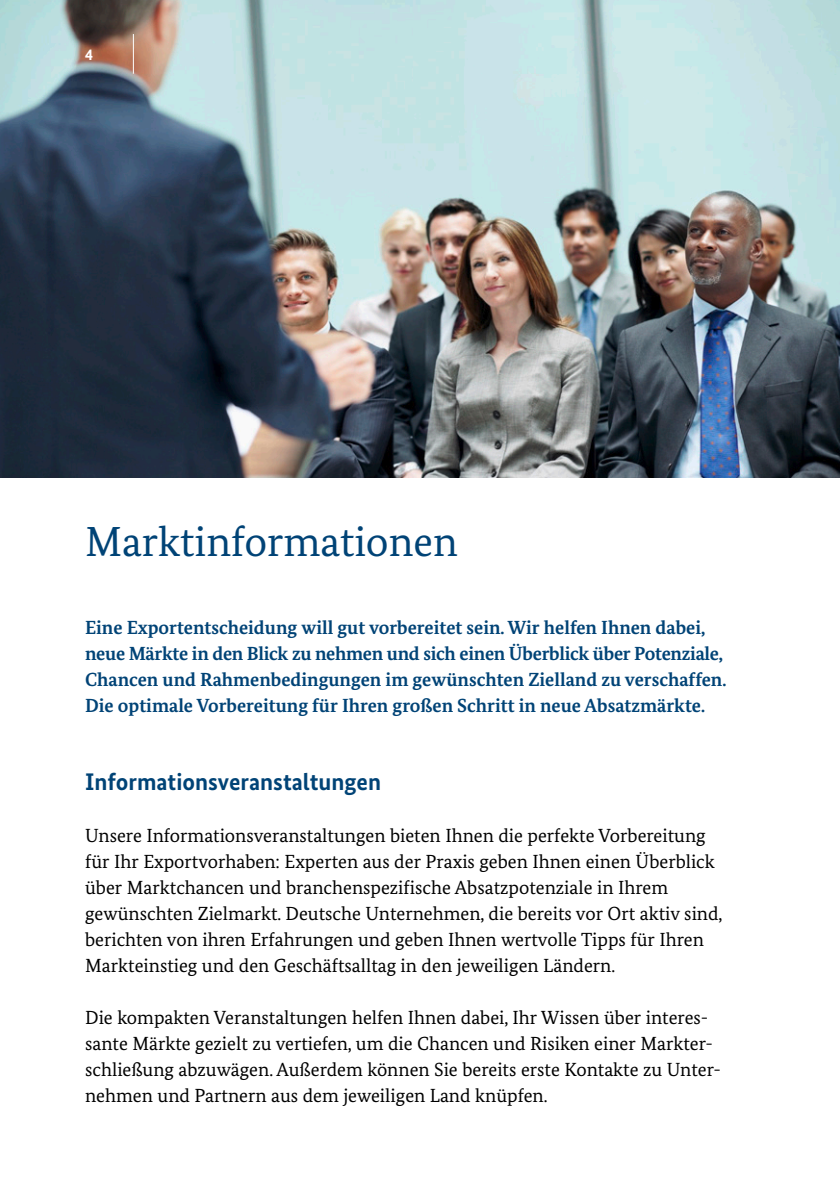
<style>
.page{position:relative;width:840px;height:1191px;background:#fff}
.page>*{position:absolute;margin:0;border:0;box-sizing:border-box;transform-origin:0 0}
.t1{font:42px "Bundes Serif";color:#004376}
.t2{font:700 24px "Bundes Sans";color:#004376}
.t3{font:19px/26px "Bundes Serif";color:#000}
.t4{font:700 19px/26px "Bundes Serif";color:#004376}
.t5{font:700 16px "Bundes Sans";color:#fff}
</style>
<div class="page">
<img style="left:0;top:0;width:839px;height:477px">
<hr style="left:133px;top:34px;width:1px;height:40px;background:#fff">
<p class="t5" style="left:85px;top:44px;width:9px">4</p>
<h2 class="t1" style="left:85px;top:515px;width:374px">Marktinformationen</h2>
<p class="t4" style="left:85px;top:614px;width:642px">Eine Exportentscheidung will gut vorbereitet sein. Wir helfen Ihnen dabei, neue Märkte in den Blick zu nehmen und sich einen Überblick über Potenziale, Chancen und Rahmenbedingungen im gewünschten Zielland zu verschaffen.<br>Die optimale Vorbereitung für Ihren großen Schritt in neue Absatzmärkte.</p>
<h3 class="t2" style="left:85px;top:767px;width:297px">Informationsveranstaltungen</h3>
<p class="t3" style="left:85px;top:822px;width:638px">Unsere Informationsveranstaltungen bieten Ihnen die perfekte Vorbereitung für Ihr Exportvorhaben: Experten aus der Praxis geben Ihnen einen Überblick über Marktchancen und branchenspezifische Absatzpotenziale in Ihrem gewünschten Zielmarkt. Deutsche Unternehmen, die bereits vor Ort aktiv sind, berichten von ihren Erfahrungen und geben Ihnen wertvolle Tipps für Ihren Markteinstieg und den Geschäftsalltag in den jeweiligen Ländern.</p>
<p class="t3" style="left:85px;top:1004px;width:637px">Die kompakten Veranstaltungen helfen Ihnen dabei, Ihr Wissen über interes&shy;sante Märkte gezielt zu vertiefen, um die Chancen und Risiken einer Markter&shy;schließung abzuwägen. Außerdem können Sie bereits erste Kontakte zu Unter&shy;nehmen und Partnern aus dem jeweiligen Land knüpfen.</p>
</div>
